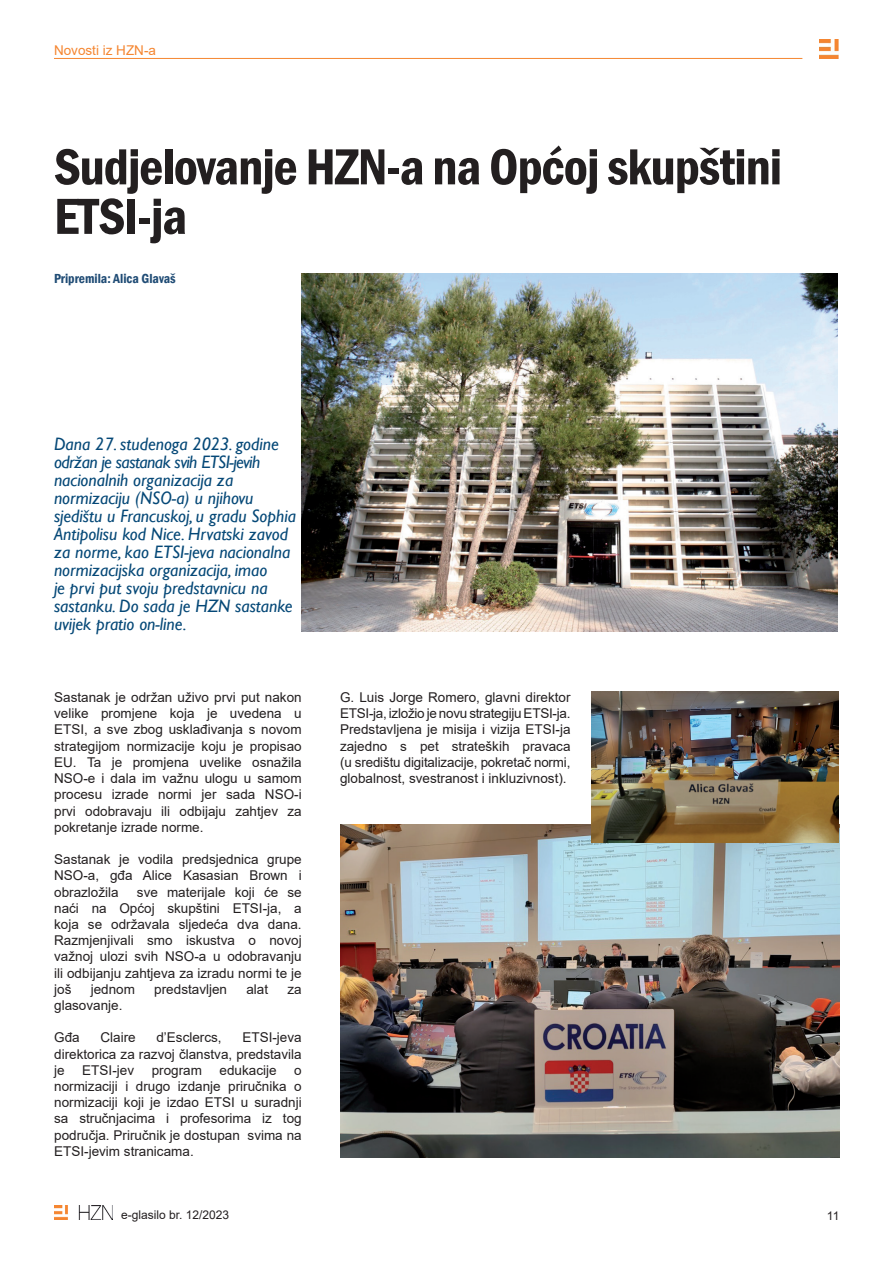
<style>
.page{position:relative;width:893px;height:1263px;background:#fff}
.page>*{position:absolute;margin:0;border:0;box-sizing:border-box;transform-origin:0 0}
.t1{font:600 condensed 52.5px/49.5px "Franklin Gothic";letter-spacing:-.02em;color:#231f20}
.t2{font:italic 18px/18px "Gill Sans";color:#054877}
.t3{font:13.5px/16.2px "Arial";color:#231f20;text-align:justify}
.t4{font:600 condensed 13.5px "Franklin Gothic";color:#204c75}
.t5{font:13.5px "Arial";color:#f58631}
.t6{font:12px "Arial";color:#231f20}
</style>
<div class="page">
<img style="left:819px;top:40px;width:19px;height:19px">
<img style="left:55px;top:1206px;width:57px;height:13px">
<hr style="left:54px;top:58px;width:748px;height:1px;background:#f58630">
<img style="left:301px;top:274px;width:537px;height:357px">
<img style="left:340px;top:825px;width:499px;height:332px">
<img style="left:591px;top:691px;width:248px;height:151px">
<p class="t5" style="left:54px;top:40px;width:104px">Novosti iz HZN-a</p>
<h1 class="t1" style="left:54px;top:141px;width:730px">Sudjelovanje HZN-a na Općoj skupštini<br>ETSI-ja</h1>
<p class="t4" style="left:54px;top:270px;width:123px">Pripremila: Alica Glavaš</p>
<p class="t2" style="left:54px;top:436px;width:244px">Dana 27. studenoga 2023. godine održan je sastanak svih ETSI-jevih nacionalnih organizacija za normizaciju (NSO-a) u njihovu sjedištu u Francuskoj, u gradu Sophia<br>Antipolisu kod Nice. Hrvatski zavod za norme, kao ETSI-jeva nacionalna normizacijska organizacija, imao<br>je prvi put svoju predstavnicu na sastanku. Do sada je HZN sastanke uvijek pratio on-line.</p>
<p class="t3" style="left:54px;top:689px;width:249px">Sastanak je održan uživo prvi put nakon velike promjene koja je uvedena u ETSI, a sve zbog usklađivanja s novom strategijom normizacije koju je propisao EU. Ta je promjena uvelike osnažila NSO-e i dala im važnu ulogu u samom procesu izrade normi jer sada NSO-i prvi odobravaju ili odbijaju zahtjev za pokretanje izrade norme.</p>
<p class="t3" style="left:54px;top:851px;width:249px">Sastanak je vodila predsjednica grupe NSO-a, gđa Alice Kasasian Brown i obrazložila</p>
<p class="t3" style="left:54px;top:883px;width:249px;text-indent:83px">sve materijale koji će se naći na Općoj skupštini ETSI-ja, a koja se održavala sljedeća dva dana.<br>Razmjenjivali smo iskustva o novoj važnoj ulozi svih NSO-a u odobravanju ili odbijanju zahtjeva za izradu normi te je još</p>
<p class="t3" style="left:91px;top:981px;width:46px">jednom</p>
<p class="t3" style="left:154px;top:981px;width:74px">predstavljen</p>
<p class="t3" style="left:246px;top:981px;width:23px">alat</p>
<p class="t3" style="left:287px;top:981px;width:16px">za</p>
<p class="t3" style="left:54px;top:997px;width:70px">glasovanje.</p>
<p class="t3" style="left:54px;top:1029px;width:27px">Gđa</p>
<p class="t3" style="left:100px;top:1029px;width:37px">Claire</p>
<p class="t3" style="left:156px;top:1029px;width:67px">d’Esclercs,</p>
<p class="t3" style="left:54px;top:1029px;width:249px;text-indent:188px">ETSI-jeva direktorica za razvoj članstva, predstavila je</p>
<p class="t3" style="left:82px;top:1062px;width:53px">ETSI-jev</p>
<p class="t3" style="left:152px;top:1062px;width:52px">program</p>
<p class="t3" style="left:220px;top:1062px;width:59px">edukacije</p>
<p class="t3" style="left:54px;top:1062px;width:249px;text-indent:240px">o normizaciji i drugo izdanje priručnika o normizaciji koji je izdao ETSI u suradnji sa stručnjacima i profesorima iz tog područja. Priručnik je dostupan svima na ETSI-jevim stranicama.</p>
<p class="t3" style="left:340px;top:689px;width:232px">G. Luis Jorge Romero, glavni direktor ETSI-ja, izložio je novu strategiju ETSI-ja.<br>Predstavljena je misija i vizija ETSI-ja zajedno s pet strateških pravaca (u središtu digitalizacije, pokretač normi, globalnost, svestranost i inkluzivnost).</p>
<p class="t6" style="left:121px;top:1206px;width:110px">e-glasilo br. 12/2023</p>
<p class="t6" style="left:827px;top:1207px;width:14px">11</p>
</div>
